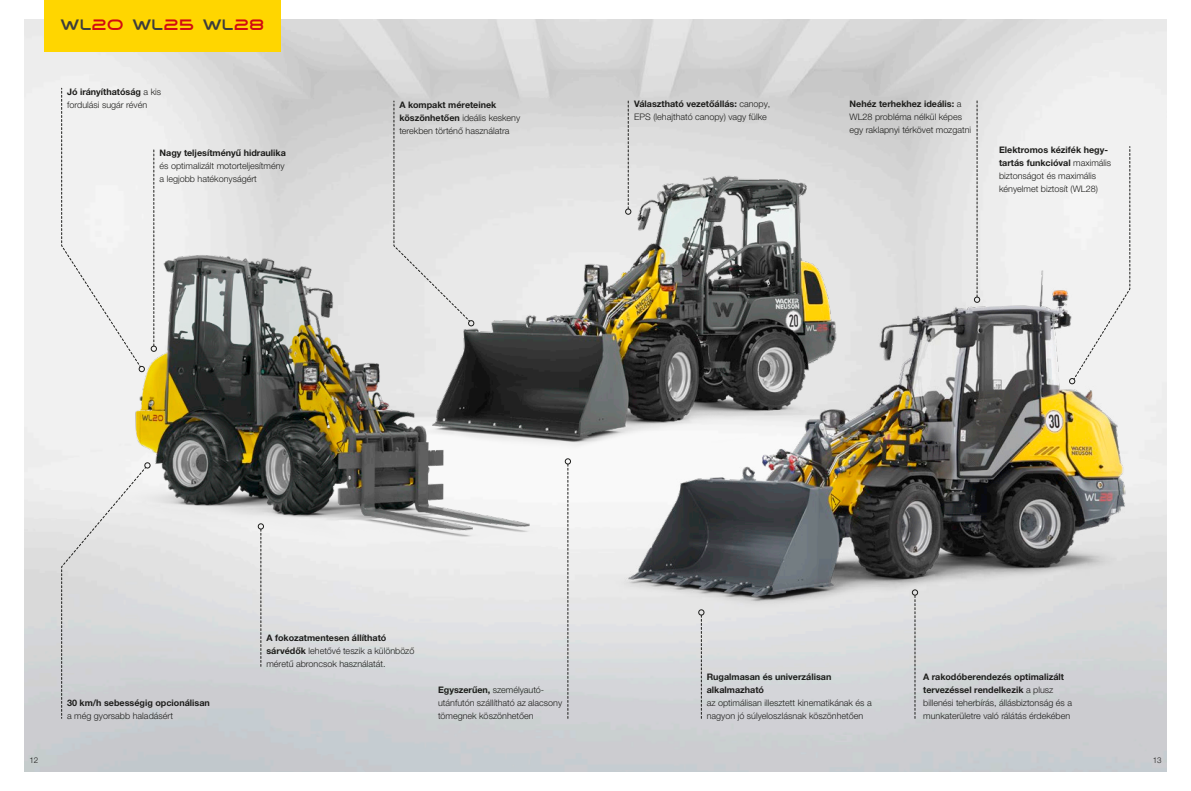
<style>
.page{position:relative;width:1191px;height:791px;background:#fff}
.page>*{position:absolute;margin:0;border:0;box-sizing:border-box;transform-origin:0 0}
.t1{font:16px "Wacker Neuson";color:#3d3d3c}
.t2{font:300 9px/13px "Helvetica Neue LTW1 G";color:#1d1d1b}
.t3{font:700 9px/13px "Helvetica Neue LTW1 G";color:#1d1d1b}
.t4{font:300 8px "Helvetica Neue LTW1 G";color:#1d1d1b}
.s1{color:#d20b11}
.s2{font-weight:700}
</style>
<div class="page">
<img style="left:24px;top:20px;width:1142px;height:751px">
<div style="left:44px;top:0;width:237px;height:51px;background:#ffd600"></div>
<img style="left:109px;top:227px;width:432px;height:344px">
<img style="left:595px;top:242px;width:572px;height:370px">
<img style="left:360px;top:88px;width:494px;height:371px">
<div style="left:61px;top:88px;width:84px;height:284px;background:#f1f1f1"></div>
<svg style="left:61px;top:463px;width:89px;height:256px;background:#dadbdc"></svg>
<div style="left:1069px;top:146px;width:61px;height:238px;background:#f1f1f1"></div>
<svg style="left:393px;top:101px;width:81px;height:225px;background:#dedede"></svg>
<svg style="left:974px;top:101px;width:6px;height:202px"></svg>
<svg style="left:151px;top:150px;width:6px;height:202px"></svg>
<svg style="left:625px;top:101px;width:6px;height:113px"></svg>
<svg style="left:258px;top:524px;width:6px;height:142px"></svg>
<svg style="left:565px;top:459px;width:6px;height:259px"></svg>
<svg style="left:698px;top:610px;width:6px;height:108px"></svg>
<svg style="left:912px;top:590px;width:5px;height:128px"></svg>
<h1 class="t1" style="left:60px;top:18px;width:206px">WL<span class="s1">20</span> WL<span class="s1">25</span> WL<span class="s1">28</span></h1>
<p class="t2" style="left:67px;top:85px;width:96px"><span class="s2">Jó irányíthatóság</span> a kis fordulási sugár révén</p>
<p class="t3" style="left:159px;top:146px;width:128px">Nagy teljesítményű hidraulika</p>
<p class="t2" style="left:159px;top:159px;width:127px">és optimalizált motorteljesítmény a legjobb hatékonyságért</p>
<p class="t2" style="left:399px;top:98px;width:122px"><span class="s2">A kompakt méreteinek köszönhetően</span> ideális keskeny terekben történő használatra</p>
<p class="t2" style="left:634px;top:98px;width:138px"><span class="s2">Választható vezetőállás:</span> canopy,<br>EPS (lehajtható canopy) vagy fülke</p>
<p class="t2" style="left:849px;top:98px;width:123px"><span class="s2">Nehéz terhekhez ideális:</span> a<br>WL28 probléma nélkül képes egy raklapnyi térkövet mozgatni</p>
<p class="t2" style="left:999px;top:143px;width:114px"><span class="s2">Elektromos kézifék hegy&shy;tartás funkcióval</span> maximális biztonságot és maximális kényelmet biztosít (WL28)</p>
<p class="t3" style="left:67px;top:696px;width:144px">30 km/h sebességig opcionálisan</p>
<p class="t2" style="left:67px;top:709px;width:107px">a még gyorsabb haladásért</p>
<p class="t2" style="left:266px;top:631px;width:149px"><span class="s2">A fokozatmentesen állítható sárvédők</span> lehetővé teszik a különböző méretű abroncsok használatát.</p>
<p class="t2" style="left:438px;top:683px;width:126px"><span class="s2">Egyszerűen,</span> személyautó&shy;utánfutón szállítható az alacsony tömegnek köszönhetően</p>
<p class="t3" style="left:707px;top:670px;width:126px">Rugalmasan és univerzálisan alkalmazható</p>
<p class="t2" style="left:707px;top:696px;width:166px">az optimálisan illesztett kinematikának és a nagyon jó súlyeloszlásnak köszönhetően</p>
<p class="t2" style="left:923px;top:670px;width:150px"><span class="s2">A rakodóberendezés optimalizált tervezéssel rendelkezik</span> a plusz billenési teherbírás, állásbiztonság és a munkaterületre való rálátás érdekében</p>
<p class="t4" style="left:29px;top:755px;width:10px">12</p>
<p class="t4" style="left:1152px;top:755px;width:10px">13</p>
</div>
